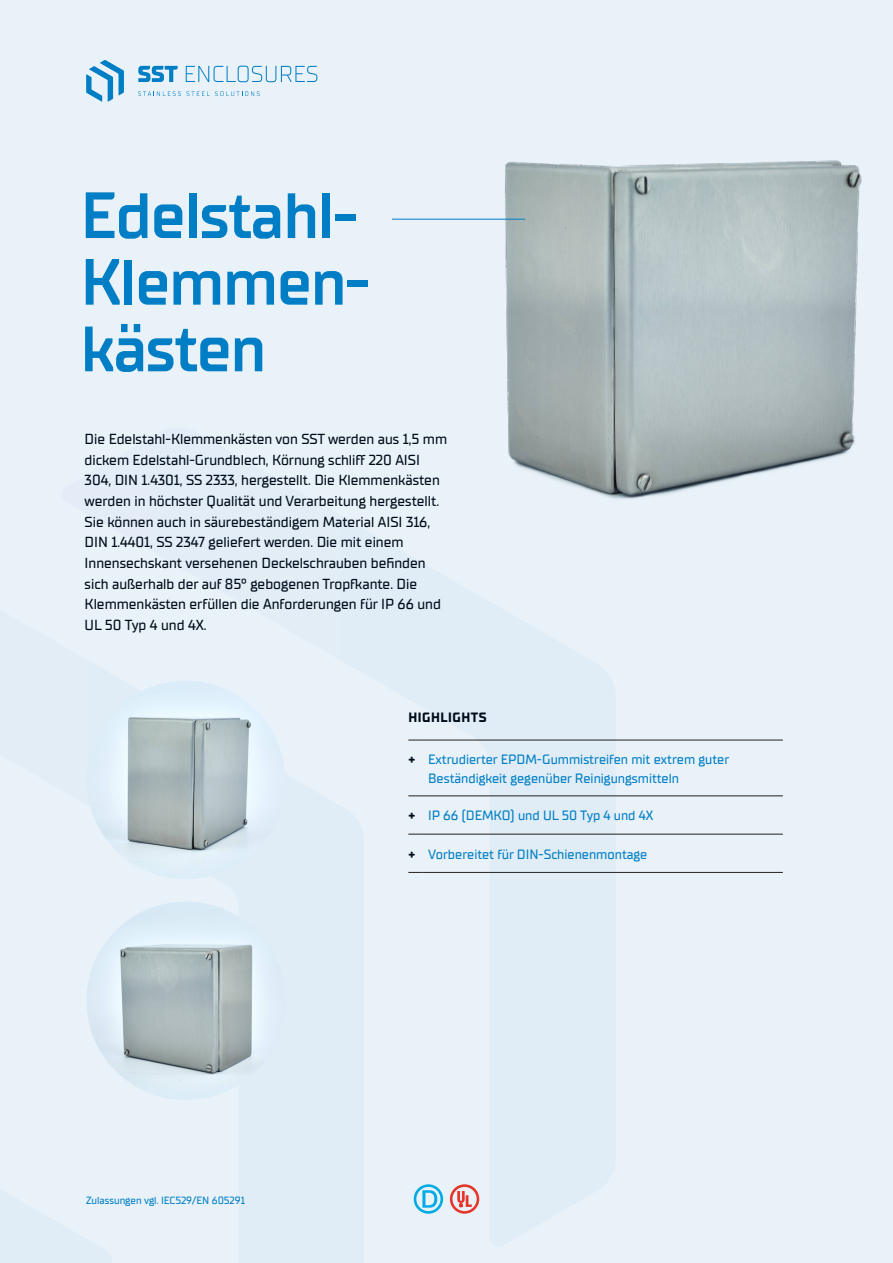
<style>
.page{position:relative;width:893px;height:1263px;background:#eaf2f9}
.page>*{position:absolute;margin:0;border:0;box-sizing:border-box;transform-origin:0 0}
.t1{font:600 65.25px/66.6px "TT Supermolot Neue";letter-spacing:-.02em;color:#007ec5}
.t2{font:500 14.55px/20.7px "TT Supermolot Neue";color:#000b19}
.t3{font:500 13.5px/19.5px "TT Supermolot Neue";color:#007ec5}
.t4{font:700 13.5px "TT Supermolot Neue";letter-spacing:.04em;color:#000b19}
.t5{font:500 10.5px "TT Supermolot Neue";color:#007ec5}
</style>
<div class="page">
<svg style="left:86px;top:60px;width:38px;height:42px"></svg>
<svg style="left:138px;top:66px;width:179px;height:16px"></svg>
<svg style="left:138px;top:91px;width:122px;height:5px"></svg>
<svg style="left:408px;top:740px;width:14px;height:1px"></svg>
<hr style="left:422px;top:740px;width:361px;height:1px;background:#231f20">
<svg style="left:408px;top:796px;width:14px;height:1px"></svg>
<hr style="left:422px;top:796px;width:361px;height:1px;background:#231f20">
<svg style="left:408px;top:834px;width:14px;height:1px"></svg>
<hr style="left:422px;top:834px;width:361px;height:1px;background:#231f20">
<svg style="left:408px;top:872px;width:14px;height:1px"></svg>
<hr style="left:422px;top:872px;width:361px;height:1px;background:#231f20">
<div style="left:450px;top:1184px;width:29px;height:30px;border:3px solid #e6362b;border-radius:50%"></div>
<svg style="left:457px;top:1191px;width:15px;height:16px"></svg>
<div style="left:414px;top:1184px;width:29px;height:30px;border:3px solid #00abe3;border-radius:50%"></div>
<svg style="left:422px;top:1190px;width:15px;height:18px"></svg>
<img style="left:493px;top:160px;width:369px;height:339px">
<img style="left:87px;top:681px;width:198px;height:198px;border-radius:99px">
<img style="left:87px;top:901px;width:198px;height:199px;border-radius:99px">
<hr style="left:392px;top:219px;width:133px;height:1px;background:#007ec5">
<p class="t1" style="left:81px;top:183px;width:279px">Edelstahl-</p>
<p class="t1" style="left:81px;top:250px;width:291px">Klemmen&shy;kästen</p>
<p class="t2" style="left:85px;top:429px;width:364px">Die Edelstahl-Klemmenkästen von SST werden aus 1,5 mm dickem Edelstahl-Grundblech, Körnung schliff 220 AISI 304, DIN 1.4301, SS 2333, hergestellt. Die Klemmenkästen werden in höchster Qualität und Verarbeitung hergestellt.<br>Sie können auch in säurebeständigem Material AISI 316, DIN 1.4401, SS 2347 geliefert werden. Die mit einem Innensechskant versehenen Deckelschrauben befinden sich außerhalb der auf 85° gebogenen Tropfkante. Die Klemmenkästen erfüllen die Anforderungen für IP 66 und UL 50 Typ 4 und 4X.</p>
<p class="t5" style="left:86px;top:1194px;width:160px">Zulassungen vgl. IEC529/EN 605291</p>
<p class="t4" style="left:408px;top:709px;width:80px">HIGHLIGHTS</p>
<p class="t4" style="left:408px;top:751px;width:8px">+</p>
<p class="t3" style="left:428px;top:749px;width:302px">Extrudierter EPDM-Gummistreifen mit extrem guter<br>Beständigkeit gegenüber Reinigungsmitteln</p>
<p class="t4" style="left:408px;top:808px;width:8px">+</p>
<p class="t3" style="left:428px;top:806px;width:227px">IP 66 (DEMKO) und UL 50 Typ 4 und 4X</p>
<p class="t4" style="left:408px;top:846px;width:8px">+</p>
<p class="t3" style="left:428px;top:844px;width:221px">Vorbereitet für DIN-Schienenmontage</p>
</div>
